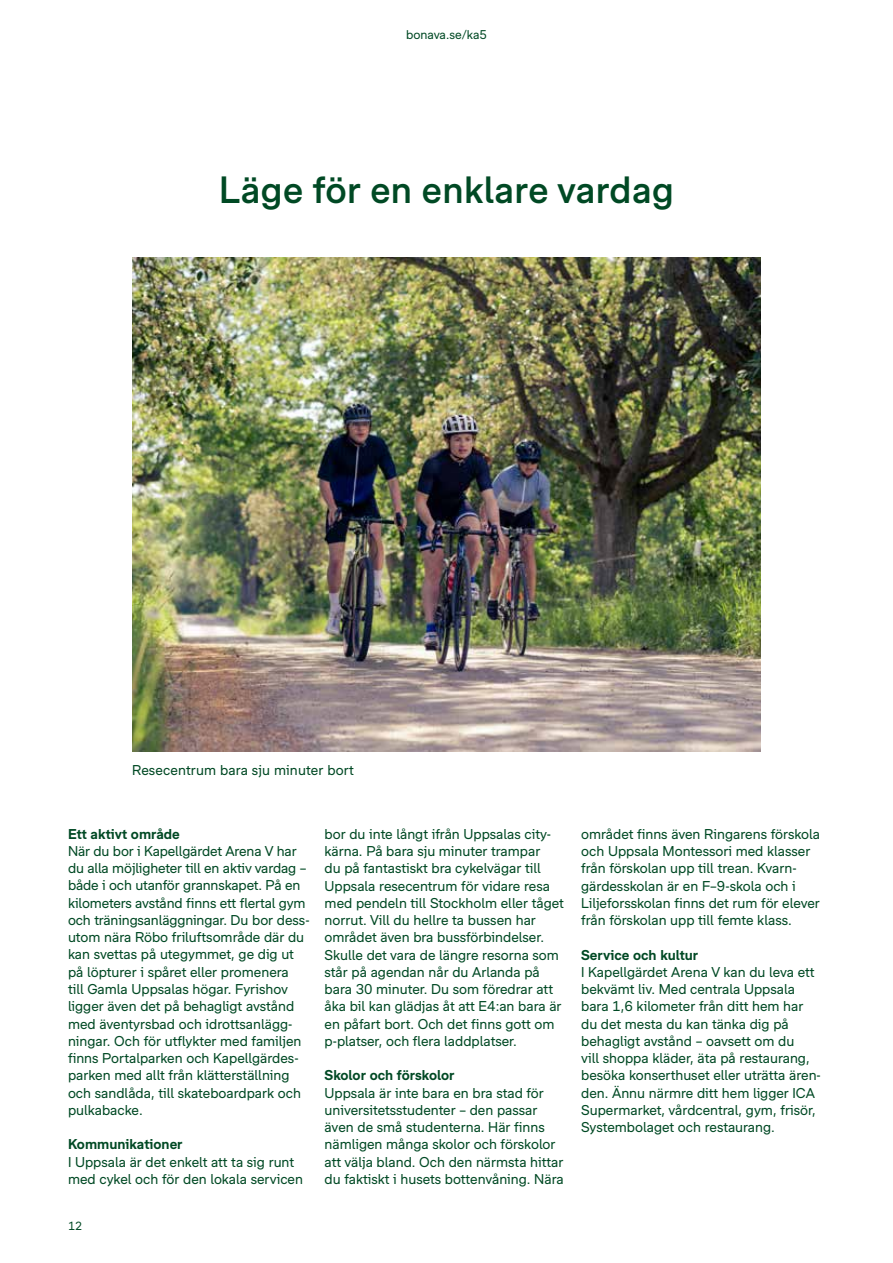
<style>
.page{position:relative;width:893px;height:1263px;background:#fff}
.page>*{position:absolute;margin:0;border:0;box-sizing:border-box;transform-origin:0 0}
.t1{font:500 36px "Bonava Sans";letter-spacing:.01em;color:#004924}
.t2{font:13.5px/17.2px "Bonava Sans";color:#004924}
.t3{font:700 13.5px "Bonava Sans";color:#004924}
.t4{font:12px "Bonava Sans";color:#004924}
.t5{font:11.25px "Bonava Sans";color:#004924}
</style>
<div class="page">
<img style="left:132px;top:258px;width:629px;height:494px">
<p class="t4" style="left:406px;top:27px;width:82px">bonava.se/ka5</p>
<h1 class="t1" style="left:219px;top:168px;width:456px">Läge för en enklare vardag</h1>
<p class="t2" style="left:132px;top:761px;width:223px">Resecentrum bara sju minuter bort</p>
<p class="t3" style="left:68px;top:826px;width:113px">Ett aktivt område</p>
<p class="t2" style="left:68px;top:842px;width:243px">När du bor i Kapellgärdet Arena V har du alla möjligheter till en aktiv vardag – både i och utanför grannskapet. På en kilometers avstånd finns ett flertal gym och träningsanläggningar. Du bor dess&shy;utom nära Röbo friluftsområde där du kan svettas på utegymmet, ge dig ut på löpturer i spåret eller promenera<br>till Gamla Uppsalas högar. Fyrishov ligger även det på behagligt avstånd med äventyrsbad och idrottsanlägg&shy;ningar. Och för utflykter med familjen finns Portalparken och Kapellgärdes&shy;parken med allt från klätterställning och sandlåda, till skateboardpark och pulkabacke.</p>
<p class="t3" style="left:68px;top:1136px;width:116px">Kommunikationer</p>
<p class="t2" style="left:68px;top:1153px;width:237px">I Uppsala är det enkelt att ta sig runt med cykel och för den lokala servicen</p>
<p class="t5" style="left:68px;top:1219px;width:16px">12</p>
<p class="t2" style="left:325px;top:825px;width:241px">bor du inte långt ifrån Uppsalas city&shy;kärna. På bara sju minuter trampar<br>du på fantastiskt bra cykelvägar till Uppsala resecentrum för vidare resa med pendeln till Stockholm eller tåget norrut. Vill du hellre ta bussen har området även bra bussförbindelser.<br>Skulle det vara de längre resorna som står på agendan når du Arlanda på bara 30 minuter. Du som föredrar att åka bil kan glädjas åt att E4:an bara är en påfart bort. Och det finns gott om p-platser, och flera laddplatser.</p>
<p class="t3" style="left:325px;top:1067px;width:131px">Skolor och förskolor</p>
<p class="t2" style="left:325px;top:1084px;width:241px">Uppsala är inte bara en bra stad för universitetsstudenter – den passar även de små studenterna. Här finns nämligen många skolor och förskolor att välja bland. Och den närmsta hittar du faktiskt i husets bottenvåning. Nära</p>
<p class="t2" style="left:581px;top:825px;width:240px">området finns även Ringarens förskola och Uppsala Montessori med klasser från förskolan upp till trean. Kvarn&shy;gärdesskolan är en F–9-skola och i Liljeforsskolan finns det rum för elever från förskolan upp till femte klass.</p>
<p class="t3" style="left:581px;top:946px;width:119px">Service och kultur</p>
<p class="t2" style="left:581px;top:963px;width:241px">I Kapellgärdet Arena V kan du leva ett bekvämt liv. Med centrala Uppsala bara 1,6 kilometer från ditt hem har du det mesta du kan tänka dig på behagligt avstånd – oavsett om du<br>vill shoppa kläder, äta på restaurang, besöka konserthuset eller uträtta ären&shy;den. Ännu närmre ditt hem ligger ICA Supermarket, vårdcentral, gym, frisör, Systembolaget och restaurang.</p>
</div>
